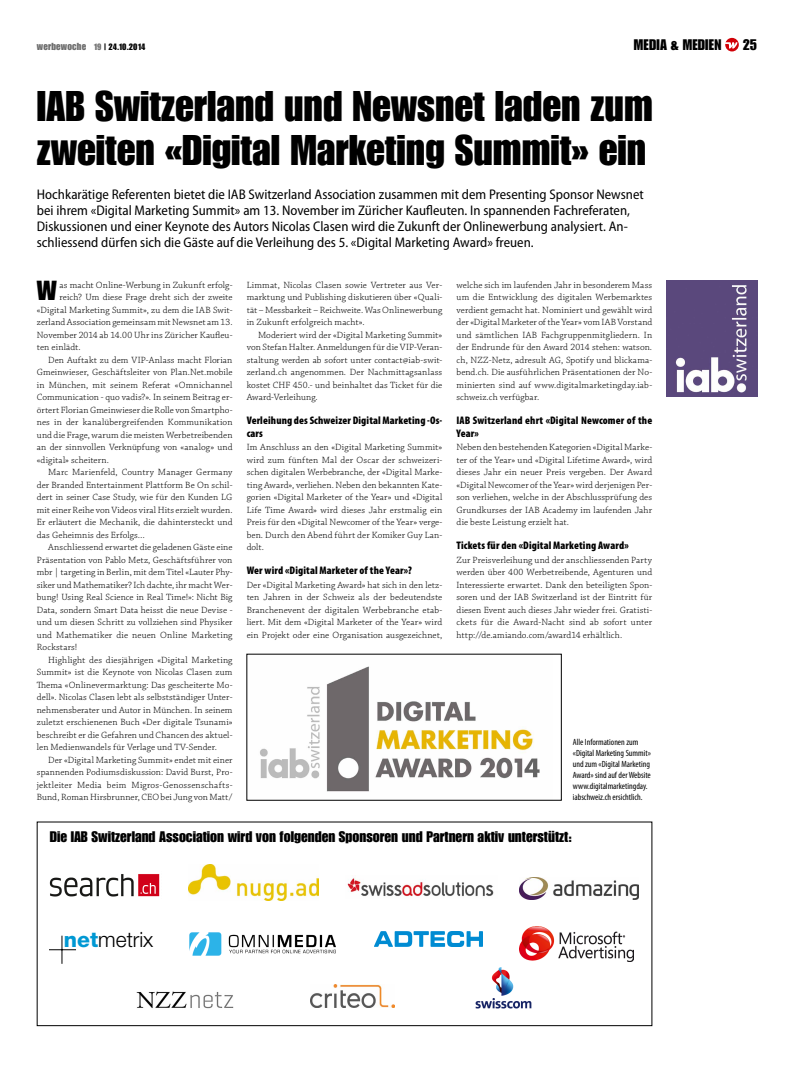
<style>
.page{position:relative;width:794px;height:1078px;background:#fff}
.page>*{position:absolute;margin:0;border:0;box-sizing:border-box;transform-origin:0 0}
.t1{font:42px/44px "Impact LT Std";color:#000}
.t2{font:27px "Impact LT Std";color:#000}
.t3{font:300 21.1px "Helvetica Neue";letter-spacing:-.005em;color:#000}
.t4{font:15px "Impact LT Std";color:#000}
.t5{font:semi-condensed 14px/16px "Myriad Pro";color:#000}
.t6{font:900 condensed 11px/12.5px "Myriad Pro";letter-spacing:.015em;color:#000}
.t7{font:300 9.5px/12.5px "Chaparral Pro";letter-spacing:.01em;color:#000;text-align:justify}
.t8{font:condensed 9px/11px "Myriad Pro";color:#000}
.t9{font:9px "Impact LT Std";letter-spacing:.01em;color:#000}
.s1{font-size:10px;color:#6e6e6e}
.s2{color:#6e6e6e}
.s3{font-weight:800;color:#0098d3}
</style>
<div class="page">
<svg style="left:725px;top:38px;width:14px;height:13px"></svg>
<img style="left:666px;top:280px;width:91px;height:116px">
<img style="left:49px;top:874px;width:111px;height:23px">
<img style="left:347px;top:877px;width:147px;height:20px">
<img style="left:519px;top:877px;width:119px;height:22px">
<img style="left:188px;top:864px;width:130px;height:36px">
<svg style="left:49px;top:935px;width:27px;height:28px"></svg>
<img style="left:190px;top:932px;width:145px;height:23px">
<img style="left:374px;top:931px;width:109px;height:15px">
<img style="left:136px;top:991px;width:97px;height:18px">
<img style="left:311px;top:984px;width:83px;height:23px">
<img style="left:475px;top:967px;width:57px;height:42px">
<img style="left:520px;top:926px;width:113px;height:35px">
<img style="left:260px;top:666px;width:280px;height:126px">
<p class="t9" style="left:37px;top:42px;width:110px"><span class="s1">werbewoche</span> <span class="s2">19</span> | 24.10.2014</p>
<h3 class="t4" style="left:634px;top:36px;width:89px">Media &amp; Medien</h3>
<h3 class="t4" style="left:742px;top:36px;width:16px">25</h3>
<h1 class="t1" style="left:37px;top:83px;width:617px">IAB Switzerland und Newsnet laden zum zweiten «Digital Marketing Summit» ein</h1>
<p class="t5" style="left:37px;top:187px;width:608px">Hochkarätige Referenten bietet die IAB Switzerland Association zusammen mit dem Presenting Sponsor Newsnet bei ihrem «Digital Marketing Summit» am 13. November im Züricher Kaufleuten. In spannenden Fachreferaten, Diskussionen und einer Keynote des Autors Nicolas Clasen wird die Zukunft der Onlinewerbung analysiert. An&shy;schliessend dürfen sich die Gäste auf die Verleihung des 5. «Digital Marketing Award» freuen.</p>
<p class="t7" style="left:247px;top:278px;width:197px">Limmat, Nicolas Clasen sowie Vertreter aus Ver&shy;marktung und Publishing diskutieren über «Quali&shy;tät – Messbarkeit – Reichweite. Was Onlinewerbung in Zukunft erfolgreich macht».</p>
<p class="t7" style="left:247px;top:328px;width:197px;text-indent:11px">Moderiert wird der «Digital Marketing Summit» von Stefan Halter. Anmeldungen für die VIP-Veran&shy;staltung werden ab sofort unter contact@iab-swit&shy;zerland.ch angenommen. Der Nachmittagsanlass kostet CHF 450.- und beinhaltet das Ticket für die Award-Verleihung.</p>
<p class="t6" style="left:247px;top:414px;width:197px">Verleihung des Schweizer Digital Marketing -Os&shy;cars</p>
<p class="t7" style="left:247px;top:441px;width:197px">Im Anschluss an den «Digital Marketing Summit» wird zum fünften Mal der Oscar der schweizeri&shy;schen digitalen Werbebranche, der «Digital Marke&shy;ting Award», verliehen. Neben den bekannten Kate&shy;gorien «Digital Marketer of the Year» und «Digital Life Time Award» wird dieses Jahr erstmalig ein Preis für den «Digital Newcomer of the Year» verge&shy;ben. Durch den Abend führt der Komiker Guy Lan&shy;dolt.</p>
<p class="t6" style="left:247px;top:564px;width:167px">Wer wird «Digital Marketer of the Year»?</p>
<p class="t7" style="left:247px;top:578px;width:197px">Der «Digital Marketing Award» hat sich in den letz&shy;ten Jahren in der Schweiz als der bedeutendste Branchenevent der digitalen Werbebranche etab&shy;liert. Mit dem «Digital Marketer of the Year» wird ein Projekt oder eine Organisation ausgezeichnet,</p>
<h2 class="t2" style="left:37px;top:275px;width:22px">W</h2>
<p class="t7" style="left:60px;top:278px;width:174px">as macht Online-Werbung in Zukunft erfolg-</p>
<p class="t7" style="left:456px;top:278px;width:197px">welche sich im laufenden Jahr in besonderem Mass um die Entwicklung des digitalen Werbemarktes verdient gemacht hat. Nominiert und gewählt wird der «Digital Marketer of the Year» vom IAB Vorstand und sämtlichen IAB Fachgruppenmitgliedern. In der Endrunde für den Award 2014 stehen: watson. ch, NZZ-Netz, adresult AG, Spotify und blickama&shy;bend.ch. Die ausführlichen Präsentationen der No&shy;minierten sind auf www.digitalmarketingday.iab&shy;schweiz.ch verfügbar.</p>
<p class="t6" style="left:456px;top:414px;width:197px">IAB Switzerland ehrt «Digital Newcomer of the<br>Year»</p>
<p class="t7" style="left:456px;top:441px;width:197px">Neben den bestehenden Kategorien «Digital Marke&shy;ter of the Year» und «Digital Lifetime Award», wird dieses Jahr ein neuer Preis vergeben. Der Award «Digital Newcomer of the Year» wird derjenigen Per&shy;son verliehen, welche in der Abschlussprüfung des Grundkurses der IAB Academy im laufenden Jahr die beste Leistung erzielt hat.</p>
<p class="t6" style="left:456px;top:539px;width:174px">Tickets für den «Digital Marketing Award»</p>
<p class="t7" style="left:456px;top:553px;width:197px">Zur Preisverleihung und der anschliessenden Party werden über 400 Werbetreibende, Agenturen und Interessierte erwartet. Dank den beteiligten Spon&shy;soren und der IAB Switzerland ist der Eintritt für diesen Event auch dieses Jahr wieder frei. Gratisti&shy;ckets für die Award-Nacht sind ab sofort unter http://de.amiando.com/award14 erhältlich.</p>
<p class="t7" style="left:60px;top:291px;width:174px">reich? Um diese Frage dreht sich der zweite</p>
<p class="t7" style="left:37px;top:303px;width:197px">«Digital Marketing Summit», zu dem die IAB Swit-</p>
<p class="t7" style="left:37px;top:316px;width:197px">zerland Association gemeinsam mit Newsnet am 13.</p>
<p class="t7" style="left:37px;top:328px;width:197px">November 2014 ab 14.00 Uhr ins Züricher Kaufleu-</p>
<p class="t7" style="left:37px;top:341px;width:45px">ten einlädt.</p>
<p class="t7" style="left:48px;top:353px;width:186px">Den Auftakt zu dem VIP-Anlass macht Florian</p>
<p class="t7" style="left:37px;top:366px;width:197px">Gmeinwieser, Geschäftsleiter von Plan.Net.mobile</p>
<p class="t7" style="left:37px;top:378px;width:197px">in München, mit seinem Referat «Omnichannel</p>
<p class="t7" style="left:37px;top:391px;width:197px">Communication - quo vadis?». In seinem Beitrag er-</p>
<p class="t7" style="left:37px;top:403px;width:197px">örtert Florian Gmeinwieser die Rolle von Smartpho-</p>
<p class="t7" style="left:37px;top:416px;width:197px">nes in der kanalübergreifenden Kommunikation</p>
<p class="t7" style="left:37px;top:428px;width:197px">und die Frage, warum die meisten Werbetreibenden</p>
<p class="t7" style="left:37px;top:441px;width:197px">an der sinnvollen Verknüpfung von «analog» und</p>
<p class="t7" style="left:37px;top:453px;width:74px">«digital» scheitern.</p>
<p class="t7" style="left:48px;top:466px;width:186px">Marc Marienfeld, Country Manager Germany</p>
<p class="t7" style="left:37px;top:478px;width:197px">der Branded Entertainment Plattform Be On schil-</p>
<p class="t7" style="left:37px;top:491px;width:197px">dert in seiner Case Study, wie für den Kunden LG</p>
<p class="t7" style="left:37px;top:503px;width:197px">mit einer Reihe von Videos viral Hits erzielt wurden.</p>
<p class="t7" style="left:37px;top:516px;width:197px">Er erläutert die Mechanik, die dahintersteckt und</p>
<p class="t7" style="left:37px;top:528px;width:110px">das Geheimnis des Erfolgs…</p>
<p class="t7" style="left:48px;top:541px;width:186px">Anschliessend erwartet die geladenen Gäste eine</p>
<p class="t7" style="left:37px;top:553px;width:197px">Präsentation von Pablo Metz, Geschäftsführer von</p>
<p class="t7" style="left:37px;top:566px;width:197px">mbr | targeting in Berlin, mit dem Titel «Lauter Phy-</p>
<p class="t7" style="left:37px;top:579px;width:197px">siker und Mathematiker? Ich dachte, ihr macht Wer-</p>
<p class="t7" style="left:37px;top:591px;width:197px">bung! Using Real Science in Real Time!»: Nicht Big</p>
<p class="t7" style="left:37px;top:604px;width:197px">Data, sondern Smart Data heisst die neue Devise -</p>
<p class="t7" style="left:37px;top:616px;width:197px">und um diesen Schritt zu vollziehen sind Physiker</p>
<p class="t7" style="left:37px;top:629px;width:197px">und Mathematiker die neuen Online Marketing</p>
<p class="t7" style="left:37px;top:641px;width:42px">Rockstars!</p>
<p class="t7" style="left:48px;top:654px;width:186px">Highlight des diesjährigen «Digital Marketing</p>
<p class="t7" style="left:37px;top:666px;width:197px">Summit» ist die Keynote von Nicolas Clasen zum</p>
<p class="t7" style="left:37px;top:679px;width:197px">Thema «Onlinevermarktung: Das gescheiterte Mo-</p>
<p class="t7" style="left:37px;top:691px;width:197px">dell». Nicolas Clasen lebt als selbstständiger Unter-</p>
<p class="t7" style="left:37px;top:704px;width:197px">nehmensberater und Autor in München. In seinem</p>
<p class="t7" style="left:37px;top:716px;width:197px">zuletzt erschienenen Buch «Der digitale Tsunami»</p>
<p class="t7" style="left:37px;top:729px;width:197px">beschreibt er die Gefahren und Chancen des aktuel-</p>
<p class="t7" style="left:37px;top:741px;width:182px">len Medienwandels für Verlage und TV-Sender.</p>
<p class="t7" style="left:48px;top:754px;width:186px">Der «Digital Marketing Summit» endet mit einer</p>
<p class="t7" style="left:37px;top:766px;width:197px">spannenden Podiumsdiskussion: David Burst, Pro-</p>
<p class="t7" style="left:37px;top:779px;width:197px">jektleiter Media beim Migros-Genossenschafts-</p>
<p class="t7" style="left:37px;top:791px;width:197px">Bund, Roman Hirsbrunner, CEO bei Jung von Matt/</p>
<p class="t8" style="left:573px;top:736px;width:80px">Alle Informationen zum «Digital Marketing Summit» und zum «Digital Marketing<br>Award» sind auf der Website www.digitalmarketingday. iabschweiz.ch ersichtlich.</p>
<h3 class="t4" style="left:50px;top:828px;width:524px">Die IAB Switzerland Association wird von folgenden Sponsoren und Partnern aktiv unterstützt:</h3>
<h3 class="t3" style="left:64px;top:925px;width:91px"><span class="s3">net</span>metrix</h3>
</div>
